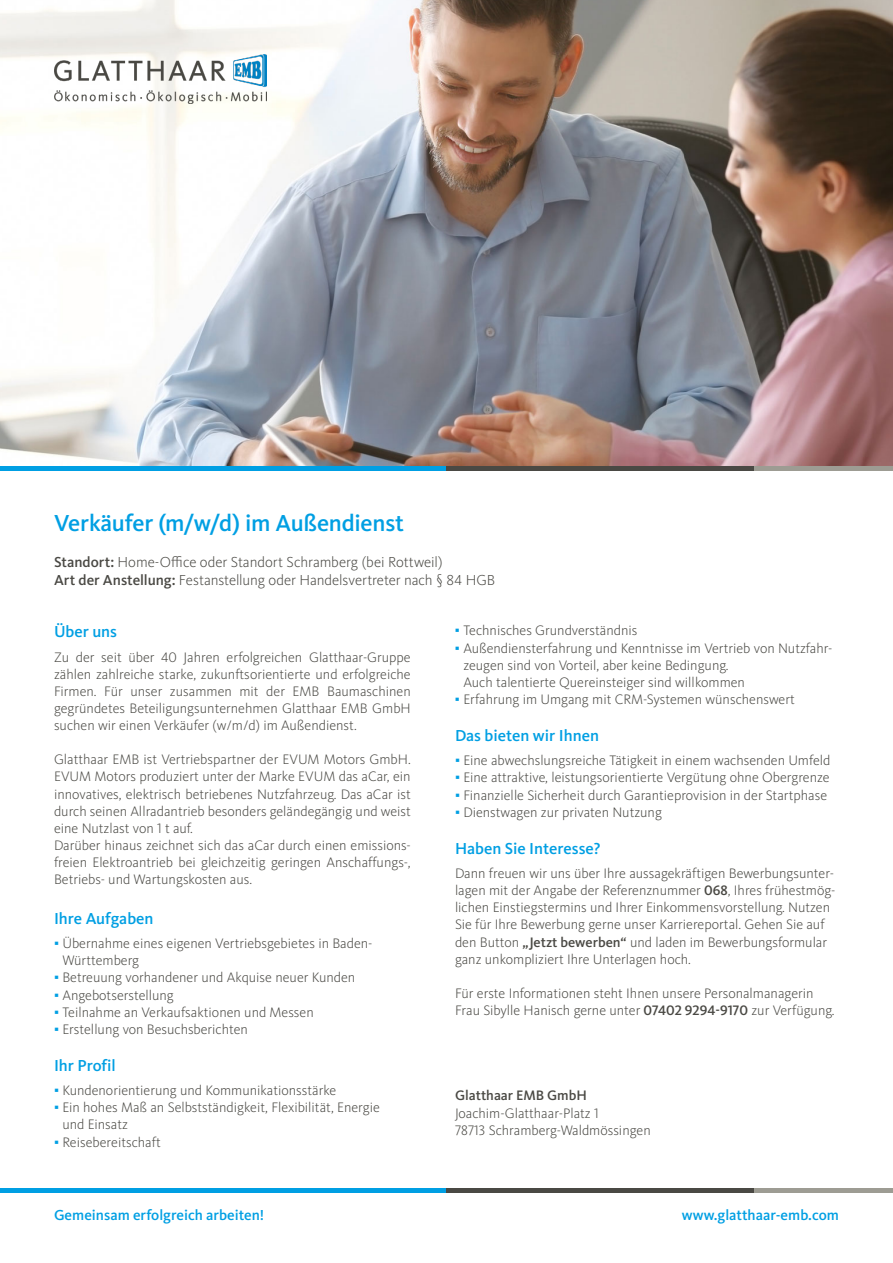
<style>
.page{position:relative;width:893px;height:1263px;background:#fff}
.page>*{position:absolute;margin:0;border:0;box-sizing:border-box;transform-origin:0 0}
.t1{font:500 24px "Kievit OT";letter-spacing:-.01em;color:#009fe3}
.t2{font:500 16.5px "Kievit OT";color:#009fe3}
.t3{font:300 15px/18px "Kievit OT";letter-spacing:-.005em;color:#4a4944}
.t4{font:500 15px "Kievit OT";color:#009fe3}
.t5{font:300 14.25px/17.1px "Kievit OT";color:#4a4944}
.t6{font:500 14.25px "Kievit OT";color:#4a4944}
.s1{font-weight:500}
.s2{font-family:"Arial";font-weight:400;color:#009fe3}
</style>
<div class="page">
<img style="left:0;top:0;width:893px;height:466px">
<hr style="left:0;top:1189px;width:446px;height:4px;background:#009fe3">
<hr style="left:446px;top:1189px;width:308px;height:4px;background:#4a4944">
<hr style="left:754px;top:1189px;width:139px;height:4px;background:#9d9c93">
<div style="left:0;top:466px;width:446px;height:5px;background:#009fe3"></div>
<div style="left:446px;top:466px;width:308px;height:5px;background:#4a4944"></div>
<div style="left:754px;top:466px;width:139px;height:5px;background:#9d9c93"></div>
<img style="left:54px;top:54px;width:213px;height:50px">
<h1 class="t1" style="left:54px;top:509px;width:352px">Verkäufer (m/w/d) im Außendienst</h1>
<p class="t3" style="left:54px;top:554px;width:443px"><span class="s1">Standort:</span> Home-Office oder Standort Schramberg (bei Rottweil)<br><span class="s1">Art der Anstellung:</span> Festanstellung oder Handelsvertreter nach § 84 HGB</p>
<p class="t2" style="left:54px;top:622px;width:65px">Über uns</p>
<p class="t5" style="left:54px;top:649px;width:358px;text-align:justify">Zu der seit über 40 Jahren erfolgreichen Glatthaar-Gruppe zählen zahlreiche starke, zukunftsorientierte und erfolgreiche Firmen. Für unser zusammen mit der EMB Baumaschinen gegründetes Beteiligungsunternehmen Glatthaar EMB GmbH suchen wir einen Verkäufer (w/m/d) im Außendienst.</p>
<p class="t5" style="left:54px;top:751px;width:358px">Glatthaar EMB ist Vertriebspartner der EVUM Motors GmbH.<br>EVUM Motors produziert unter der Marke EVUM das aCar, ein innovatives, elektrisch betriebenes Nutzfahrzeug. Das aCar ist durch seinen Allradantrieb besonders geländegängig und weist eine Nutzlast von 1 t auf.<br>Darüber hinaus zeichnet sich das aCar durch einen emissions&shy;freien Elektroantrieb bei gleichzeitig geringen Anschaffungs-, Betriebs- und Wartungskosten aus.</p>
<p class="t2" style="left:54px;top:909px;width:101px">Ihre Aufgaben</p>
<p class="t5" style="left:62px;top:935px;width:312px;text-indent:-8px"><span class="s2">▪</span> Übernahme eines eigenen Vertriebsgebietes in Baden-<br>Württemberg</p>
<p class="t5" style="left:54px;top:969px;width:303px"><span class="s2">▪</span> Betreuung vorhandener und Akquise neuer Kunden</p>
<p class="t5" style="left:54px;top:986px;width:121px"><span class="s2">▪</span> Angebotserstellung</p>
<p class="t5" style="left:54px;top:1003px;width:261px"><span class="s2">▪</span> Teilnahme an Verkaufsaktionen und Messen</p>
<p class="t5" style="left:54px;top:1021px;width:195px"><span class="s2">▪</span> Erstellung von Besuchsberichten</p>
<p class="t2" style="left:54px;top:1056px;width:63px">Ihr Profil</p>
<p class="t5" style="left:54px;top:1082px;width:284px"><span class="s2">▪</span> Kundenorientierung und Kommunikationsstärke</p>
<p class="t5" style="left:62px;top:1099px;width:319px;text-indent:-8px"><span class="s2">▪</span> Ein hohes Maß an Selbstständigkeit, Flexibilität, Energie und Einsatz</p>
<p class="t5" style="left:54px;top:1133px;width:108px"><span class="s2">▪</span> Reisebereitschaft</p>
<p class="t5" style="left:455px;top:622px;width:184px"><span class="s2">▪</span> Technisches Grundverständnis</p>
<p class="t5" style="left:463px;top:639px;width:371px;text-indent:-8px"><span class="s2">▪</span> Außendiensterfahrung und Kenntnisse im Vertrieb von Nutzfahr&shy;zeugen sind von Vorteil, aber keine Bedingung.<br>Auch talentierte Quereinsteiger sind willkommen</p>
<p class="t5" style="left:455px;top:691px;width:341px"><span class="s2">▪</span> Erfahrung im Umgang mit CRM-Systemen wünschenswert</p>
<p class="t2" style="left:455px;top:726px;width:146px">Das bieten wir Ihnen</p>
<p class="t5" style="left:455px;top:752px;width:377px"><span class="s2">▪</span> Eine abwechslungsreiche Tätigkeit in einem wachsenden Umfeld</p>
<p class="t5" style="left:455px;top:769px;width:376px"><span class="s2">▪</span> Eine attraktive, leistungsorientierte Vergütung ohne Obergrenze</p>
<p class="t5" style="left:455px;top:786px;width:374px"><span class="s2">▪</span> Finanzielle Sicherheit durch Garantieprovision in der Startphase</p>
<p class="t5" style="left:455px;top:803px;width:208px"><span class="s2">▪</span> Dienstwagen zur privaten Nutzung</p>
<p class="t2" style="left:455px;top:838px;width:147px">Haben Sie Interesse?</p>
<p class="t5" style="left:455px;top:865px;width:382px">Dann freuen wir uns über Ihre aussagekräftigen Bewerbungsunter&shy;lagen mit der Angabe der Referenznummer <span class="s1">068</span>, Ihres frühestmög&shy;lichen Einstiegstermins und Ihrer Einkommensvorstellung. Nutzen Sie für Ihre Bewerbung gerne unser Karriereportal. Gehen Sie auf den Button <span class="s1">„Jetzt bewerben“</span> und laden im Bewerbungsformular ganz unkompliziert Ihre Unterlagen hoch.</p>
<p class="t5" style="left:455px;top:985px;width:381px">Für erste Informationen steht Ihnen unsere Personalmanagerin<br>Frau Sibylle Hanisch gerne unter <span class="s1">07402 9294-9170</span> zur Verfügung.</p>
<p class="t6" style="left:455px;top:1087px;width:133px">Glatthaar EMB GmbH</p>
<p class="t5" style="left:455px;top:1104px;width:197px">Joachim-Glatthaar-Platz 1<br>78713 Schramberg-Waldmössingen</p>
<p class="t4" style="left:54px;top:1207px;width:212px">Gemeinsam erfolgreich arbeiten!</p>
<p class="t4" style="left:682px;top:1207px;width:159px">www.glatthaar-emb.com</p>
</div>
